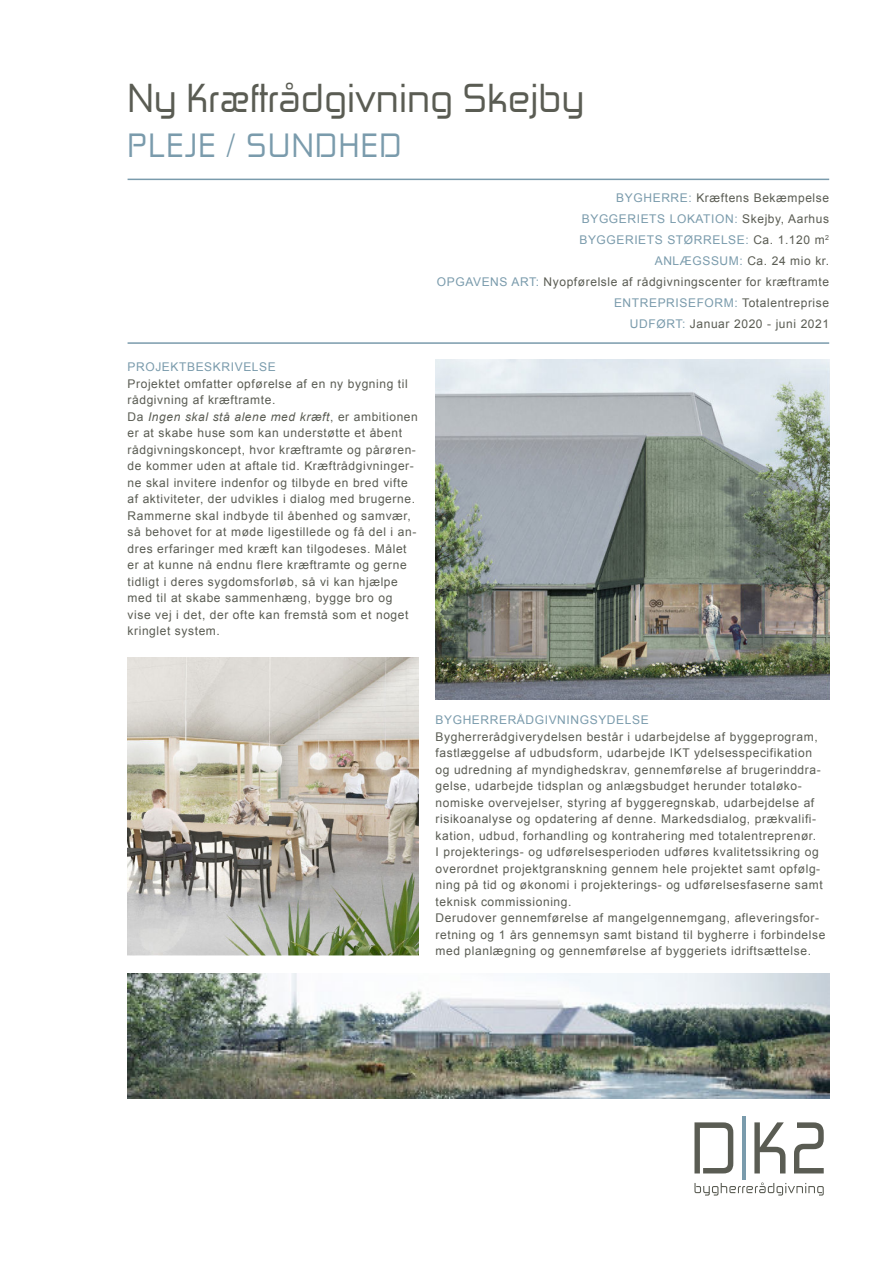
<style>
.page{position:relative;width:893px;height:1263px;background:#fff}
.page>*{position:absolute;margin:0;border:0;box-sizing:border-box;transform-origin:0 0}
.t1{font:36px "Zekton Free";color:#5a5c53}
.t2{font:30px "Zekton Free";letter-spacing:.05em;color:#7a9bac}
.t3{font:12px/16.5px "Arial";letter-spacing:.05em;color:#5a5c53}
.t4{font:12px "Arial";letter-spacing:.05em;color:#7a9bac}
.s1{font-style:italic}
.s2{color:#7a9bac}
</style>
<div class="page">
<svg style="left:694px;top:1182px;width:130px;height:13px"></svg>
<svg style="left:694px;top:1122px;width:39px;height:51px"></svg>
<hr style="left:742px;top:1116px;width:3px;height:64px;background:#7a9bac">
<svg style="left:754px;top:1122px;width:31px;height:51px"></svg>
<svg style="left:794px;top:1122px;width:30px;height:51px"></svg>
<hr style="left:128px;top:179px;width:701px;height:1px;background:#7a9bac">
<hr style="left:128px;top:342px;width:701px;height:2px;background:#7a9bac">
<img style="left:436px;top:359px;width:393px;height:340px">
<img style="left:128px;top:658px;width:291px;height:298px">
<img style="left:128px;top:973px;width:701px;height:125px">
<h1 class="t1" style="left:128px;top:83px;width:458px">Ny Kræftrådgivning Skejby</h1>
<h2 class="t2" style="left:128px;top:133px;width:275px">PLEJE / SUNDHED</h2>
<p class="t4" style="left:128px;top:362px;width:150px">PROJEKTBESKRIVELSE</p>
<p class="t3" style="left:128px;top:376px;width:292px">Projektet omfatter opførelse af en ny bygning til rådgivning af kræftramte.<br>Da <span class="s1">Ingen skal stå alene med kræft</span>, er ambitionen er at skabe huse som kan understøtte et åbent rådgivningskoncept, hvor kræftramte og pårøren&shy;de kommer uden at aftale tid. Kræftrådgivninger&shy;ne skal invitere indenfor og tilbyde en bred vifte af aktiviteter, der udvikles i dialog med brugerne.<br>Rammerne skal indbyde til åbenhed og samvær, så behovet for at møde ligestillede og få del i an&shy;dres erfaringer med kræft kan tilgodeses. Målet er at kunne nå endnu flere kræftramte og gerne tidligt i deres sygdomsforløb, så vi kan hjælpe med til at skabe sammenhæng, bygge bro og vise vej i det, der ofte kan fremstå som et noget kringlet system.</p>
<p class="t3" style="left:437px;top:188px;width:394px;line-height:21px;text-align:right"><span class="s2">BYGHERRE:</span> Kræftens Bekæmpelse<br><span class="s2">BYGGERIETS LOKATION:</span> Skejby, Aarhus<br><span class="s2">BYGGERIETS STØRRELSE:</span> Ca. 1.120 m<sup>2<br></sup><span class="s2">ANLÆGSSUM:</span> Ca. 24 mio kr.<br><span class="s2">OPGAVENS ART:</span> Nyopførelsle af rådgivningscenter for kræftramte <span class="s2">ENTREPRISEFORM:</span> Totalentreprise<br><span class="s2">UDFØRT:</span> Januar 2020 - juni 2021</p>
<p class="t4" style="left:436px;top:715px;width:215px">BYGHERRERÅDGIVNINGSYDELSE</p>
<p class="t3" style="left:436px;top:729px;width:391px">Bygherrerådgiverydelsen består i udarbejdelse af byggeprogram, fastlæggelse af udbudsform, udarbejde IKT ydelsesspecifikation og udredning af myndighedskrav, gennemførelse af brugerinddra&shy;gelse, udarbejde tidsplan og anlægsbudget herunder totaløko&shy;nomiske overvejelser, styring af byggeregnskab, udarbejdelse af risikoanalyse og opdatering af denne. Markedsdialog, prækvalifi&shy;kation, udbud, forhandling og kontrahering med totalentreprenør.<br>I projekterings- og udførelsesperioden udføres kvalitetssikring og overordnet projektgranskning gennem hele projektet samt opfølg&shy;ning på tid og økonomi i projekterings- og udførelsesfaserne samt teknisk commissioning.<br>Derudover gennemførelse af mangelgennemgang, afleveringsfor&shy;retning og 1 års gennemsyn samt bistand til bygherre i forbindelse med planlægning og gennemførelse af byggeriets idriftsættelse.</p>
</div>
